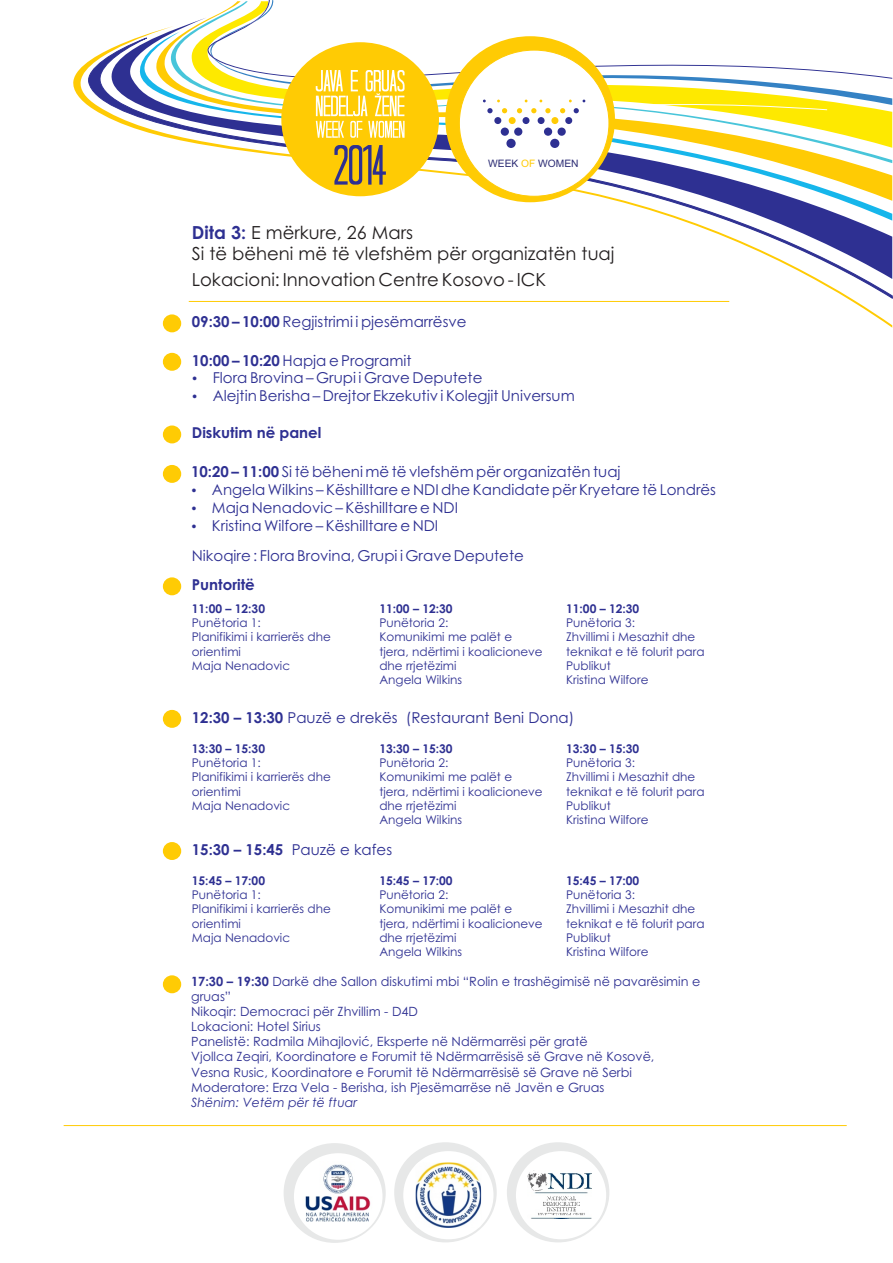
<style>
.page{position:relative;width:893px;height:1263px;background:#fff}
.page>*{position:absolute;margin:0;border:0;box-sizing:border-box;transform-origin:0 0}
.t1{font:18px/21.5px "Century Gothic";color:#231f20}
.t2{font:15px/30.2px "Century Gothic";color:#2e3092}
.t3{font:700 15px "Century Gothic";color:#2e3092}
.t4{font:12.75px/15.1px "Century Gothic";color:#2e3092}
.t5{font:italic 12.75px "Century Gothic";color:#2e3092}
.t6{font:12px/14.2px "Century Gothic";color:#2e3092}
.t7{font:700 12px "Century Gothic";color:#2e3092}
.t8{font:10.2px "Arial Unicode MS";color:#2c2c74}
.s1{color:#ffcb04}
.s2{font-weight:700;color:#2e3092}
.s3{font-weight:700}
.s4{font-weight:400}
</style>
<div class="page">
<svg style="left:184px;top:1px;width:90px;height:25px"></svg>
<svg style="left:73px;top:26px;width:819px;height:302px"></svg>
<div style="left:281px;top:42px;width:158px;height:154px;background:#ffcb04;border-radius:50%"></div>
<svg style="left:334px;top:145px;width:52px;height:40px"></svg>
<div style="left:445px;top:36px;width:170px;height:166px;background:#ffcb04;border:12px solid #ffcb04;border-radius:50%"></div>
<div style="left:459px;top:50px;width:150px;height:146px;background:#fff;border:1px solid #ffcb04;border-radius:50%"></div>
<svg style="left:289px;top:45px;width:538px;height:93px"></svg>
<div style="left:494px;top:117px;width:7px;height:7px;background:#2e3092;border-radius:50%"></div>
<div style="left:509px;top:117px;width:7px;height:7px;background:#ffcb04;border-radius:50%"></div>
<div style="left:522px;top:117px;width:7px;height:7px;background:#2e3092;border-radius:50%"></div>
<div style="left:538px;top:117px;width:7px;height:7px;background:#2e3092;border-radius:50%"></div>
<div style="left:551px;top:117px;width:7px;height:7px;background:#ffcb04;border-radius:50%"></div>
<div style="left:565px;top:117px;width:7px;height:7px;background:#2e3092;border-radius:50%"></div>
<div style="left:501px;top:128px;width:8px;height:8px;background:#2e3092;border-radius:50%"></div>
<div style="left:514px;top:128px;width:8px;height:8px;background:#2e3092;border-radius:50%"></div>
<div style="left:544px;top:128px;width:8px;height:8px;background:#2e3092;border-radius:50%"></div>
<div style="left:557px;top:128px;width:9px;height:8px;background:#2e3092;border-radius:50%"></div>
<div style="left:506px;top:139px;width:10px;height:9px;background:#2e3092;border-radius:50%"></div>
<div style="left:550px;top:139px;width:9px;height:9px;background:#2e3092;border-radius:50%"></div>
<div style="left:163px;top:314px;width:18px;height:18px;background:#ffcb04;border-radius:50%"></div>
<div style="left:163px;top:353px;width:18px;height:18px;background:#ffcb04;border-radius:50%"></div>
<div style="left:163px;top:425px;width:18px;height:18px;background:#ffcb04;border-radius:50%"></div>
<div style="left:163px;top:465px;width:18px;height:18px;background:#ffcb04;border-radius:50%"></div>
<hr style="left:64px;top:1125px;width:783px;height:1px;background:#ffcb04">
<div style="left:284px;top:1143px;width:102px;height:100px;background:#e7e8e8;border-radius:50%"></div>
<div style="left:294px;top:1153px;width:88px;height:87px;background:#fff;border-radius:50%"></div>
<img style="left:303px;top:1161px;width:70px;height:50px">
<img style="left:306px;top:1212px;width:62px;height:9px">
<div style="left:507px;top:1142px;width:102px;height:100px;background:#e7e8e8;border-radius:50%"></div>
<div style="left:516px;top:1151px;width:90px;height:88px;background:#fff;border-radius:50%"></div>
<img style="left:527px;top:1170px;width:65px;height:49px">
<div style="left:394px;top:1142px;width:103px;height:100px;background:#e7e8e8;border-radius:50%"></div>
<div style="left:403px;top:1151px;width:90px;height:88px;background:#fff;border-radius:50%"></div>
<img style="left:416px;top:1162px;width:65px;height:66px;border-radius:2px">
<div style="left:163px;top:577px;width:18px;height:18px;background:#ffcb04;border-radius:50%"></div>
<div style="left:163px;top:710px;width:18px;height:18px;background:#ffcb04;border-radius:50%"></div>
<div style="left:163px;top:842px;width:18px;height:18px;background:#ffcb04;border-radius:50%"></div>
<div style="left:163px;top:975px;width:18px;height:18px;background:#ffcb04;border-radius:50%"></div>
<hr style="left:189px;top:301px;width:540px;height:1px;background:#ffcb04">
<p class="t8" style="left:488px;top:159px;width:92px">WEEK <span class="s1">OF</span> WOMEN</p>
<h1 class="t1" style="left:192px;top:223px;width:424px"><span class="s2">Dita 3:</span> E mërkure, 26 Mars<br>Si të bëheni më të vlefshëm për organizatën tuaj</h1>
<h1 class="t1" style="left:192px;top:270px;width:356px">Lokacioni: Innovation Centre Kosovo - ICK</h1>
<p class="t2" style="left:192px;top:308px;width:276px"><span class="s3">09:30 – 10:00</span> Regjistrimi i pjesëmarrësve</p>
<p class="t2" style="left:192px;top:346px;width:221px"><span class="s3">10:00 – 10:20</span> Hapja e Programit</p>
<p class="t2" style="left:192px;top:364px;width:292px">• Flora Brovina – Grupi i Grave Deputete</p>
<p class="t2" style="left:192px;top:382px;width:384px">• Alejtin Berisha – Drejtor Ekzekutiv i Kolegjit Universum</p>
<p class="t3" style="left:192px;top:427px;width:131px">Diskutim në panel</p>
<p class="t2" style="left:191px;top:458px;width:431px"><span class="s3">10:20 – 11:00</span> Si të bëheni më të vlefshëm për organizatën tuaj</p>
<p class="t2" style="left:191px;top:476px;width:526px">• Angela Wilkins – Këshilltare e NDI dhe Kandidate për Kryetare të Londrës</p>
<p class="t2" style="left:191px;top:494px;width:269px">• Maja Nenadovic – Këshilltare e NDI</p>
<p class="t2" style="left:191px;top:512px;width:334px">• Kristina Wilfore – Këshilltare e NDI<br>Nikoqire : Flora Brovina, Grupi i Grave Deputete</p>
<p class="t3" style="left:192px;top:579px;width:65px">Puntoritë</p>
<p class="t7" style="left:192px;top:604px;width:75px">11:00 – 12:30</p>
<p class="t6" style="left:192px;top:616px;width:141px">Punëtoria 1:<br>Planifikimi i karrierës dhe orientimi<br>Maja Nenadovic</p>
<p class="t7" style="left:566px;top:604px;width:75px">11:00 – 12:30</p>
<p class="t6" style="left:566px;top:616px;width:140px">Punëtoria 3:<br>Zhvillimi i Mesazhit dhe teknikat e të folurit para<br>Publikut<br>Kristina Wilfore</p>
<p class="t2" style="left:192px;top:703px;width:384px"><span class="s3">12:30 – 13:30</span> Pauzë e drekës (Restaurant Beni Dona)</p>
<p class="t7" style="left:192px;top:744px;width:75px">13:30 – 15:30</p>
<p class="t6" style="left:192px;top:756px;width:141px">Punëtoria 1:<br>Planifikimi i karrierës dhe orientimi<br>Maja Nenadovic</p>
<p class="t7" style="left:379px;top:604px;width:75px">11:00 – 12:30</p>
<p class="t6" style="left:379px;top:616px;width:165px">Punëtoria 2:<br>Komunikimi me palët e tjera, ndërtimi i koalicioneve dhe rrjetëzimi<br>Angela Wilkins</p>
<p class="t7" style="left:379px;top:744px;width:75px">13:30 – 15:30</p>
<p class="t6" style="left:379px;top:756px;width:165px">Punëtoria 2:<br>Komunikimi me palët e tjera, ndërtimi i koalicioneve dhe rrjetëzimi<br>Angela Wilkins</p>
<p class="t7" style="left:566px;top:744px;width:75px">13:30 – 15:30</p>
<p class="t6" style="left:566px;top:756px;width:140px">Punëtoria 3:<br>Zhvillimi i Mesazhit dhe teknikat e të folurit para<br>Publikut<br>Kristina Wilfore</p>
<p class="t3" style="left:192px;top:843px;width:202px">15:30 – 15:45 <span class="s4">Pauzë e kafes</span></p>
<p class="t7" style="left:192px;top:876px;width:75px">15:45 – 17:00</p>
<p class="t6" style="left:192px;top:889px;width:141px">Punëtoria 1:<br>Planifikimi i karrierës dhe orientimi<br>Maja Nenadovic</p>
<p class="t7" style="left:566px;top:876px;width:75px">15:45 – 17:00</p>
<p class="t6" style="left:566px;top:889px;width:140px">Punëtoria 3:<br>Zhvillimi i Mesazhit dhe teknikat e të folurit para<br>Publikut<br>Kristina Wilfore</p>
<p class="t4" style="left:191px;top:974px;width:511px"><span class="s3">17:30 – 19:30</span> Darkë dhe Sallon diskutimi mbi “Rolin e trashëgimisë në pavarësimin e gruas”<br>Nikoqir: Democraci për Zhvillim - D4D<br>Lokacioni: Hotel Sirius<br>Panelistë: Radmila Mihajlović, Eksperte në Ndërmarrësi për gratë<br>Vjollca Zeqiri, Koordinatore e Forumit të Ndërmarrësisë së Grave në Kosovë,<br>Vesna Rusic, Koordinatore e Forumit të Ndërmarrësisë së Grave në Serbi Moderatore: Erza Vela - Berisha, ish Pjesëmarrëse në Javën e Gruas</p>
<p class="t5" style="left:191px;top:1097px;width:168px">Shënim: Vetëm për të ftuar</p>
<p class="t7" style="left:379px;top:876px;width:75px">15:45 – 17:00</p>
<p class="t6" style="left:379px;top:889px;width:165px">Punëtoria 2:<br>Komunikimi me palët e tjera, ndërtimi i koalicioneve dhe rrjetëzimi<br>Angela Wilkins</p>
</div>
